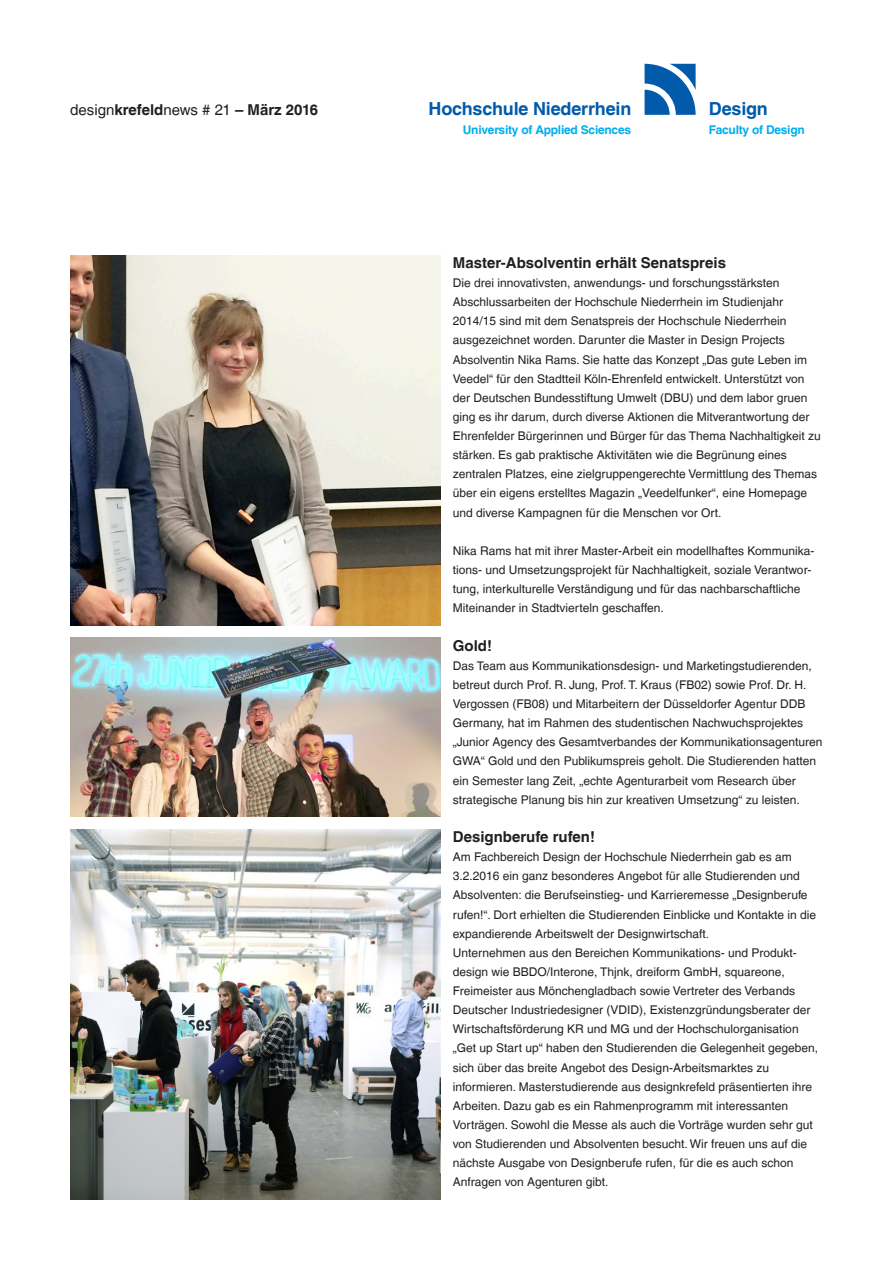
<style>
.page{position:relative;width:893px;height:1263px;background:#fff}
.page>*{position:absolute;margin:0;border:0;box-sizing:border-box;transform-origin:0 0}
.t1{font:700 18px "Helvetica LT";letter-spacing:-.01em;color:#015aaa}
.t2{font:700 15px "Helvetica LT";color:#231f20}
.t3{font:12px/19.2px "Helvetica LT";color:#231f20}
.t4{font:700 12px "Helvetica LT";letter-spacing:-.02em;color:#00aeef}
.s1{font-weight:400}
</style>
<div class="page">
<svg style="left:645px;top:64px;width:51px;height:51px"></svg>
<img style="left:70px;top:255px;width:370px;height:370px">
<img style="left:70px;top:829px;width:370px;height:370px">
<img style="left:70px;top:638px;width:370px;height:178px">
<p class="t2" style="left:70px;top:100px;width:249px"><span class="s1">design</span>krefeld<span class="s1">news # 21</span> – März 2016</p>
<h1 class="t1" style="left:429px;top:97px;width:204px">Hochschule Niederrhein</h1>
<p class="t4" style="left:463px;top:122px;width:170px">University of Applied Sciences</p>
<h1 class="t1" style="left:709px;top:97px;width:61px">Design</h1>
<p class="t4" style="left:709px;top:122px;width:97px">Faculty of Design</p>
<p class="t2" style="left:453px;top:253px;width:275px">Master-Absolventin erhält Senatspreis</p>
<p class="t3" style="left:453px;top:273px;width:369px">Die drei innovativsten, anwendungs- und forschungsstärksten Abschlussarbeiten der Hochschule Niederrhein im Studienjahr 2014/15 sind mit dem Senatspreis der Hochschule Niederrhein ausgezeichnet worden. Darunter die Master in Design Projects Absolventin Nika Rams. Sie hatte das Konzept „Das gute Leben im Veedel“ für den Stadtteil Köln-Ehrenfeld entwickelt. Unterstützt von der Deutschen Bundesstiftung Umwelt (DBU) und dem labor gruen ging es ihr darum, durch diverse Aktionen die Mitverantwortung der Ehrenfelder Bürgerinnen und Bürger für das Thema Nachhaltigkeit zu stärken. Es gab praktische Aktivitäten wie die Begrünung eines zentralen Platzes, eine zielgruppengerechte Vermittlung des Themas über ein eigens erstelltes Magazin „Veedelfunker“, eine Homepage und diverse Kampagnen für die Menschen vor Ort.</p>
<p class="t3" style="left:453px;top:541px;width:363px">Nika Rams hat mit ihrer Master-Arbeit ein modellhaftes Kommunika&shy;tions- und Umsetzungsprojekt für Nachhaltigkeit, soziale Verantwor&shy;tung, interkulturelle Verständigung und für das nachbarschaftliche Miteinander in Stadtvierteln geschaffen.</p>
<p class="t2" style="left:453px;top:636px;width:41px">Gold!</p>
<p class="t3" style="left:453px;top:656px;width:371px">Das Team aus Kommunikationsdesign- und Marketingstudierenden, betreut durch Prof. R. Jung, Prof. T. Kraus (FB02) sowie Prof. Dr. H.<br>Vergossen (FB08) und Mitarbeitern der Düsseldorfer Agentur DDB Germany, hat im Rahmen des studentischen Nachwuchsprojektes „Junior Agency des Gesamtverbandes der Kommunikationsagenturen GWA“ Gold und den Publikumspreis geholt. Die Studierenden hatten ein Semester lang Zeit, „echte Agenturarbeit vom Research über strategische Planung bis hin zur kreativen Umsetzung“ zu leisten.</p>
<p class="t2" style="left:453px;top:827px;width:144px">Designberufe rufen!</p>
<p class="t3" style="left:453px;top:847px;width:367px">Am Fachbereich Design der Hochschule Niederrhein gab es am 3.2.2016 ein ganz besonderes Angebot für alle Studierenden und Absolventen: die Berufseinstieg- und Karrieremesse „Designberufe rufen!“. Dort erhielten die Studierenden Einblicke und Kontakte in die expandierende Arbeitswelt der Designwirtschaft.<br>Unternehmen aus den Bereichen Kommunikations- und Produkt&shy;design wie BBDO/Interone, Thjnk, dreiform GmbH, squareone, Freimeister aus Mönchengladbach sowie Vertreter des Verbands Deutscher Industriedesigner (VDID), Existenzgründungsberater der Wirtschaftsförderung KR und MG und der Hochschulorganisation „Get up Start up“ haben den Studierenden die Gelegenheit gegeben, sich über das breite Angebot des Design-Arbeitsmarktes zu informieren. Masterstudierende aus designkrefeld präsentierten ihre Arbeiten. Dazu gab es ein Rahmenprogramm mit interessanten Vorträgen. Sowohl die Messe als auch die Vorträge wurden sehr gut von Studierenden und Absolventen besucht. Wir freuen uns auf die nächste Ausgabe von Designberufe rufen, für die es auch schon Anfragen von Agenturen gibt.</p>
</div>
